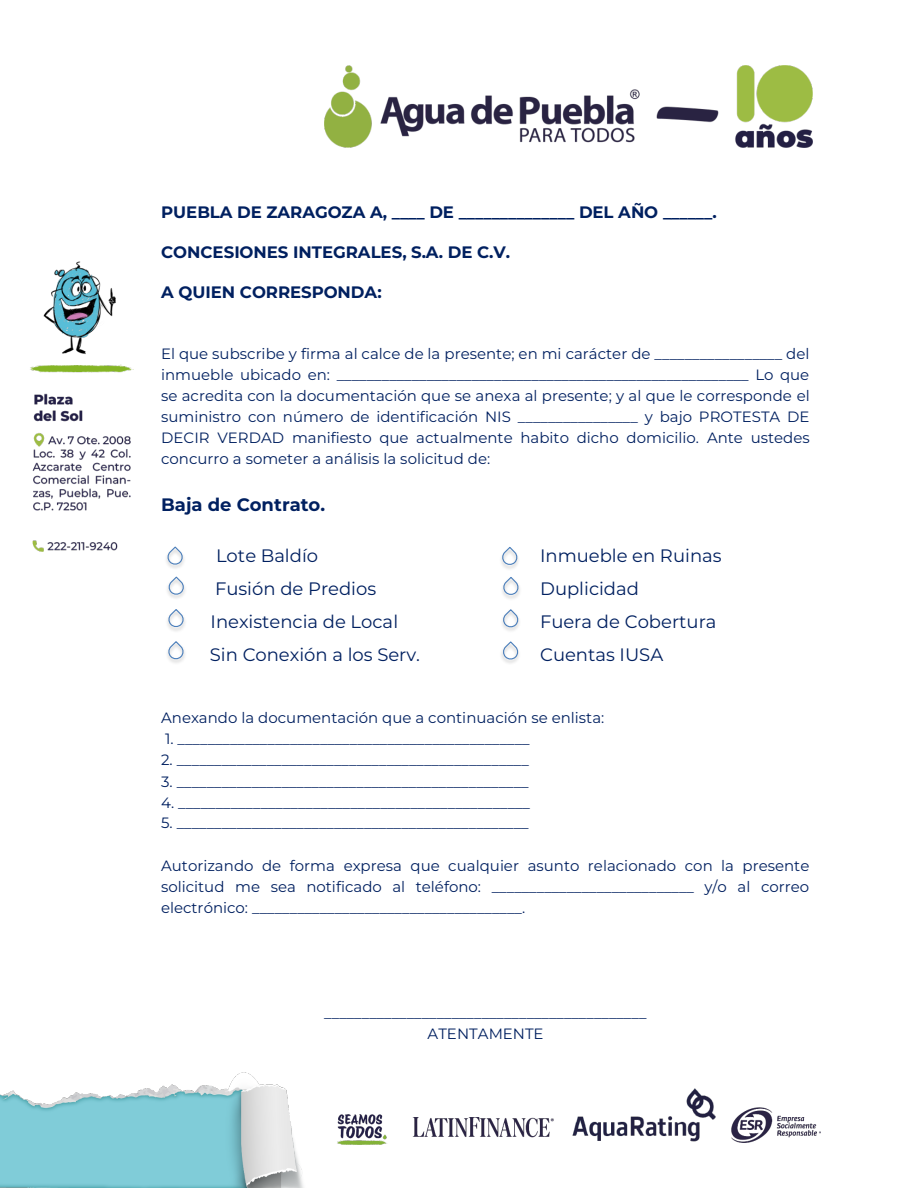
<style>
.page{position:relative;width:918px;height:1188px;background:#fff}
.page>*{position:absolute;margin:0;border:0;box-sizing:border-box;transform-origin:0 0}
.t1{font:18px "Montserrat";color:#002060}
.t2{font:700 18px "Montserrat";color:#002060}
.t3{font:700 16.5px "Montserrat";letter-spacing:-.005em;color:#002060}
.t4{font:15px/21px "Montserrat";color:#002060;text-align:justify}
</style>
<div class="page">
<img style="left:30px;top:261px;width:104px;height:291px">
<img style="left:325px;top:66px;width:487px;height:81px">
<img style="left:0;top:1072px;width:820px;height:116px">
<img style="left:166px;top:557px;width:15px;height:11px">
<svg style="left:167px;top:546px;width:17px;height:20px"></svg>
<img style="left:167px;top:587px;width:15px;height:11px">
<svg style="left:168px;top:576px;width:17px;height:20px"></svg>
<img style="left:167px;top:620px;width:15px;height:11px">
<svg style="left:168px;top:609px;width:17px;height:20px"></svg>
<img style="left:167px;top:652px;width:14px;height:11px">
<svg style="left:168px;top:641px;width:17px;height:20px"></svg>
<img style="left:501px;top:557px;width:14px;height:12px">
<svg style="left:502px;top:547px;width:16px;height:20px"></svg>
<img style="left:502px;top:588px;width:14px;height:11px">
<svg style="left:503px;top:577px;width:17px;height:20px"></svg>
<img style="left:502px;top:619px;width:14px;height:12px">
<svg style="left:503px;top:609px;width:16px;height:20px"></svg>
<svg style="left:503px;top:641px;width:17px;height:20px"></svg>
<p class="t3" style="left:161px;top:201px;width:557px">PUEBLA DE ZARAGOZA A, ____ DE ______________ DEL AÑO ______.</p>
<p class="t3" style="left:161px;top:241px;width:351px">CONCESIONES INTEGRALES, S.A. DE C.V.</p>
<p class="t3" style="left:161px;top:282px;width:222px">A QUIEN CORRESPONDA:</p>
<p class="t4" style="left:161px;top:343px;width:650px">El que subscribe y firma al calce de la presente; en mi carácter de _________________ del inmueble ubicado en: _______________________________________________________ Lo que se acredita con la documentación que se anexa al presente; y al que le corresponde el suministro con número de identificación NIS ________________ y bajo PROTESTA DE DECIR VERDAD manifiesto que actualmente habito dicho domicilio. Ante ustedes concurro a someter a análisis la solicitud de:</p>
<p class="t2" style="left:161px;top:493px;width:166px">Baja de Contrato.</p>
<p class="t1" style="left:216px;top:543px;width:104px">Lote Baldío</p>
<p class="t1" style="left:540px;top:543px;width:183px">Inmueble en Ruinas</p>
<p class="t1" style="left:215px;top:576px;width:163px">Fusión de Predios</p>
<p class="t1" style="left:540px;top:576px;width:100px">Duplicidad</p>
<p class="t1" style="left:211px;top:609px;width:189px">Inexistencia de Local</p>
<p class="t1" style="left:540px;top:609px;width:178px">Fuera de Cobertura</p>
<p class="t1" style="left:210px;top:642px;width:212px">Sin Conexión a los Serv.</p>
<p class="t1" style="left:540px;top:642px;width:125px">Cuentas IUSA</p>
<p class="t4" style="left:161px;top:707px;width:445px">Anexando la documentación que a continuación se enlista:</p>
<p class="t4" style="left:165px;top:728px;width:366px">1. _______________________________________________</p>
<p class="t4" style="left:161px;top:749px;width:369px">2. _______________________________________________</p>
<p class="t4" style="left:161px;top:770px;width:369px">3. _______________________________________________</p>
<p class="t4" style="left:161px;top:791px;width:370px">4. _______________________________________________</p>
<p class="t4" style="left:161px;top:812px;width:369px">5. _______________________________________________</p>
<p class="t4" style="left:161px;top:854px;width:650px">Autorizando de forma expresa que cualquier asunto relacionado con la presente solicitud me sea notificado al teléfono: ___________________________ y/o al correo electrónico: ____________________________________.</p>
<p class="t4" style="left:324px;top:1002px;width:324px;text-align:center">___________________________________________<br>ATENTAMENTE</p>
</div>
